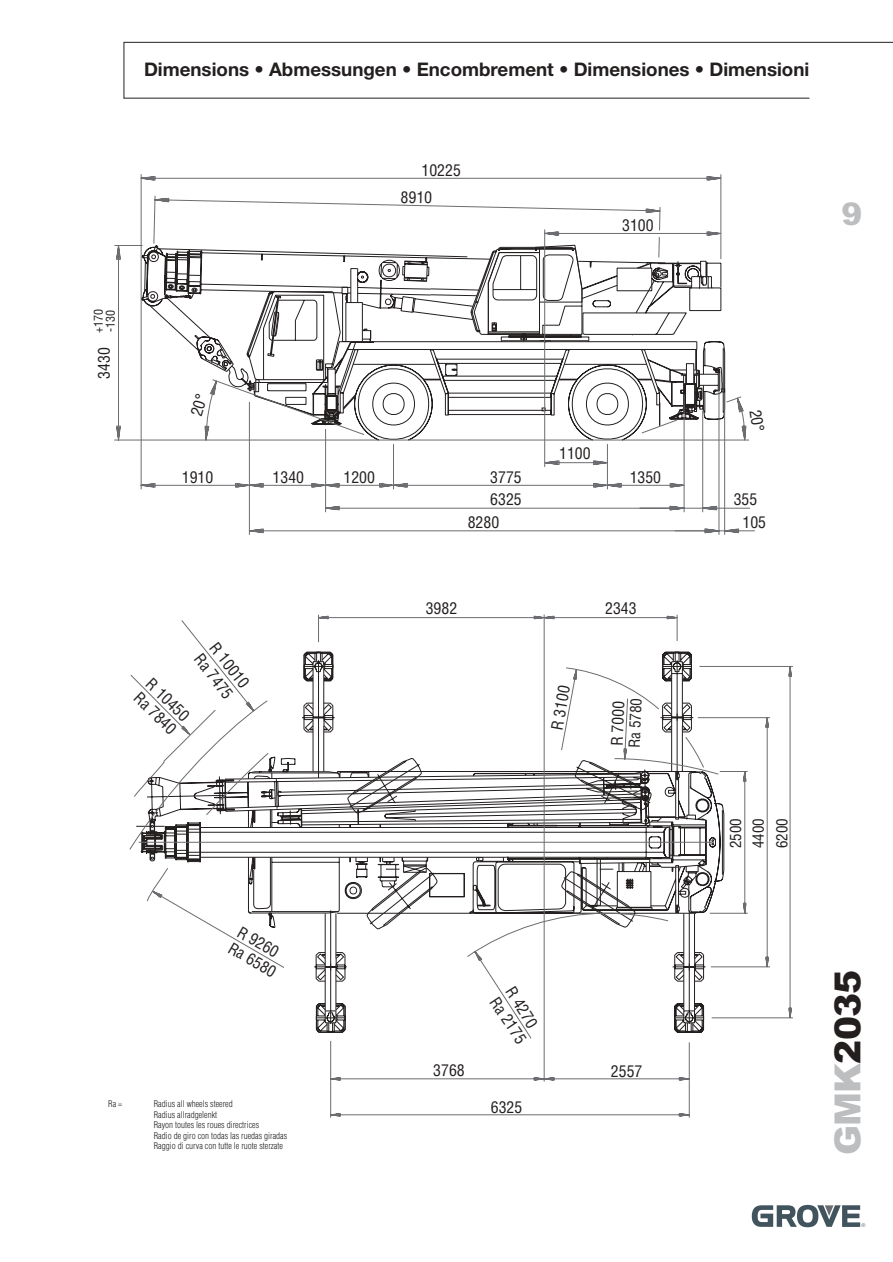
<style>
.page{position:relative;width:893px;height:1262px;background:#fff}
.page>*{position:absolute;margin:0;border:0;box-sizing:border-box;transform-origin:0 0}
.t1{font:900 36px "Arial";letter-spacing:-.02em;color:#231f1f}
.t2{font:900 31.2px "Arial";color:#bcbec0}
.t3{font:700 18.75px "Helvetica Neue";color:#231f1f}
.t4{font:condensed 15.75px/19.4px "Helvetica";color:#231f1f}
.t5{font:condensed 15px/22.5px "Helvetica";color:#231f1f}
.t6{font:condensed 12px/12px "Helvetica";color:#231f1f}
.t7{font:300 condensed 9px/10.5px "Helvetica";color:#231f1f}
.s1{color:#bcbec0}
</style>
<div class="page">
<svg style="left:751px;top:1204px;width:114px;height:23px"></svg>
<hr style="left:124px;top:98px;width:685px;height:1px;background:#231f1f">
<hr style="left:124px;top:42px;width:768px;height:1px;background:#231f1f">
<hr style="left:124px;top:42px;width:1px;height:56px;background:#231f1f">
<svg style="left:129px;top:620px;width:179px;height:348px"></svg>
<svg style="left:308px;top:614px;width:382px;height:504px"></svg>
<svg style="left:455px;top:614px;width:338px;height:425px"></svg>
<hr style="left:139px;top:842px;width:575px;height:1px;background:#6c6d70">
<svg style="left:140px;top:441px;width:615px;height:94px"></svg>
<svg style="left:114px;top:174px;width:618px;height:267px"></svg>
<svg style="left:732px;top:396px;width:23px;height:49px"></svg>
<svg style="left:141px;top:174px;width:584px;height:316px"></svg>
<h3 class="t3" style="left:144px;top:63px;width:667px">Dimensions • Abmessungen • Encombrement • Dimensiones • Dimensioni</h3>
<h3 class="t4" style="left:421px;top:162px;width:41px">10225</h3>
<h3 class="t4" style="left:401px;top:188px;width:33px;rotate:1deg">8910</h3>
<h3 class="t4" style="left:622px;top:217px;width:33px">3100</h3>
<h3 class="t6" style="left:93px;top:333px;width:25px;rotate:-90deg">+170 -130</h3>
<h3 class="t4" style="left:96px;top:379px;width:33px;rotate:-90deg">3430</h3>
<h3 class="t4" style="left:182px;top:469px;width:33px">1910</h3>
<h3 class="t4" style="left:272px;top:469px;width:33px">1340</h3>
<h3 class="t4" style="left:343px;top:468px;width:33px">1200</h3>
<h3 class="t4" style="left:219px;top:638px;width:55px;rotate:52deg">R 10010<br>Ra 7475</h3>
<h3 class="t4" style="left:154px;top:675px;width:54px;line-height:18.3px;rotate:44deg">R 10450<br>Ra 7840</h3>
<h3 class="t4" style="left:490px;top:469px;width:33px">3775</h3>
<h3 class="t4" style="left:490px;top:490px;width:33px">6325</h3>
<h3 class="t4" style="left:468px;top:513px;width:33px">8280</h3>
<h3 class="t4" style="left:559px;top:445px;width:33px">1100</h3>
<h3 class="t4" style="left:629px;top:468px;width:33px">1350</h3>
<h3 class="t4" style="left:425px;top:600px;width:33px">3982</h3>
<h3 class="t4" style="left:605px;top:599px;width:33px">2343</h3>
<h3 class="t4" style="left:548px;top:728px;width:47px;rotate:-80deg">R 3100</h3>
<h3 class="t4" style="left:608px;top:745px;width:47px;rotate:-88deg">R 7000</h3>
<h3 class="t5" style="left:624px;top:747px;width:51px;rotate:-88deg">Ra 5780</h3>
<h3 class="t4" style="left:243px;top:923px;width:47px;rotate:30deg">R 9260</h3>
<h3 class="t4" style="left:234px;top:939px;width:54px;rotate:30deg">Ra 6580</h3>
<p class="t7" style="left:108px;top:1099px;width:15px">Ra =</p>
<p class="t7" style="left:154px;top:1099px;width:135px">Radius all wheels steered<br>Radius allradgelenkt<br>Rayon toutes les roues directrices<br>Radio de giro con todas las ruedas giradas Raggio di curva con tutte le ruote sterzate</p>
<h3 class="t4" style="left:433px;top:1061px;width:33px">3768</h3>
<h3 class="t4" style="left:516px;top:983px;width:47px;rotate:58deg">R 4270</h3>
<h3 class="t4" style="left:500px;top:994px;width:54px;rotate:56deg">Ra 2175</h3>
<h3 class="t4" style="left:491px;top:1099px;width:33px">6325</h3>
<h3 class="t4" style="left:611px;top:1062px;width:33px">2557</h3>
<h2 class="t2" style="left:841px;top:203px;width:22px">9</h2>
<h3 class="t4" style="left:733px;top:489px;width:34px;line-height:22.6px;text-align:center">355<br>105</h3>
<h3 class="t5" style="left:725px;top:848px;width:31px;rotate:-90deg">2500<br>4400</h3>
<h3 class="t5" style="left:772px;top:848px;width:31px;rotate:-90deg">6200</h3>
<h1 class="t1" style="left:834px;top:1155px;width:187px;rotate:-90deg"><span class="s1">GMK</span>2035</h1>
</div>
